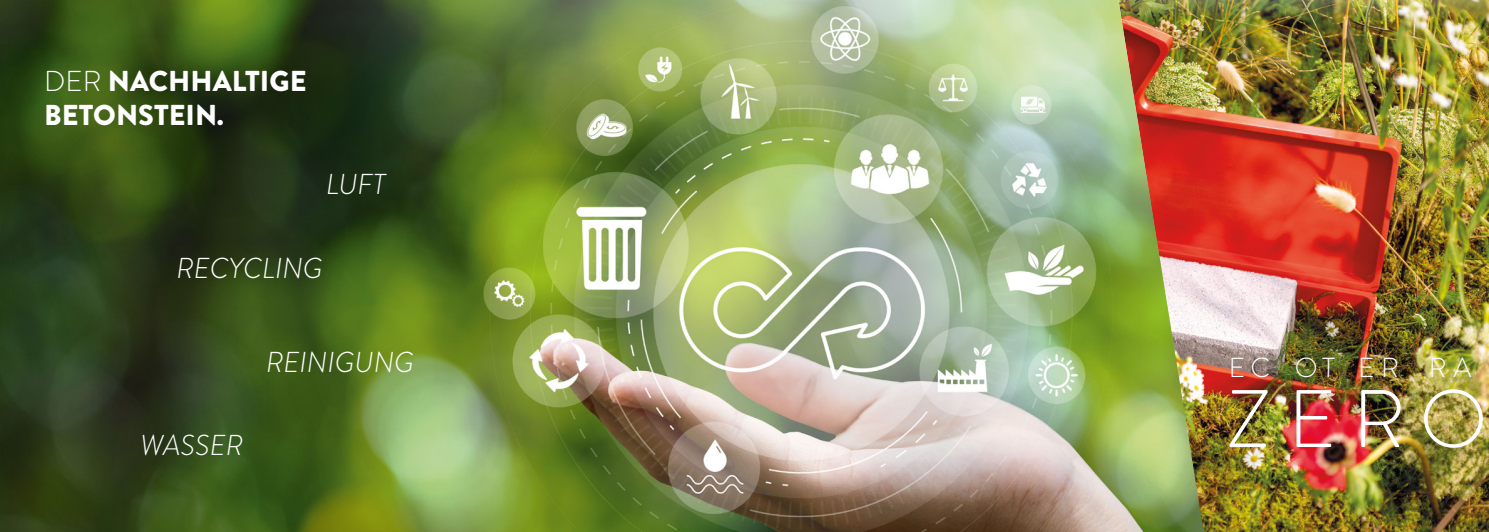
<style>
.page{position:relative;width:1489px;height:532px;background:#fff}
.page>*{position:absolute;margin:0;border:0;box-sizing:border-box;transform-origin:0 0}
.t1{font:300 81.25px "Brandon Grotesque";color:#fff}
.t2{font:italic 300 28.75px "Brandon Grotesque";color:#fff}
.t3{font:900 28.75px/33.8px "Brandon Grotesque";color:#fff}
.t4{font:300 27.5px "Brandon Grotesque";letter-spacing:.21em;color:#fff}
.s1{font-weight:300}
</style>
<div class="page">
<img style="left:1203px;top:0;width:285px;height:531px">
<img style="left:0;top:0;width:1203px;height:531px">
<p class="t3" style="left:44px;top:65px;width:264px"><span class="s1">DER</span> NACHHALTIGE<br>BETONSTEIN.</p>
<p class="t2" style="left:326px;top:164px;width:60px">LUFT</p>
<p class="t2" style="left:176px;top:248px;width:148px">RECYCLING</p>
<p class="t2" style="left:140px;top:425px;width:104px">WASSER</p>
<p class="t2" style="left:266px;top:342px;width:149px">REINIGUNG</p>
<p class="t4" style="left:1228px;top:349px;width:244px">EC OT ER RA</p>
<h1 class="t1" style="left:1226px;top:363px;width:262px">ZERO</h1>
</div>
